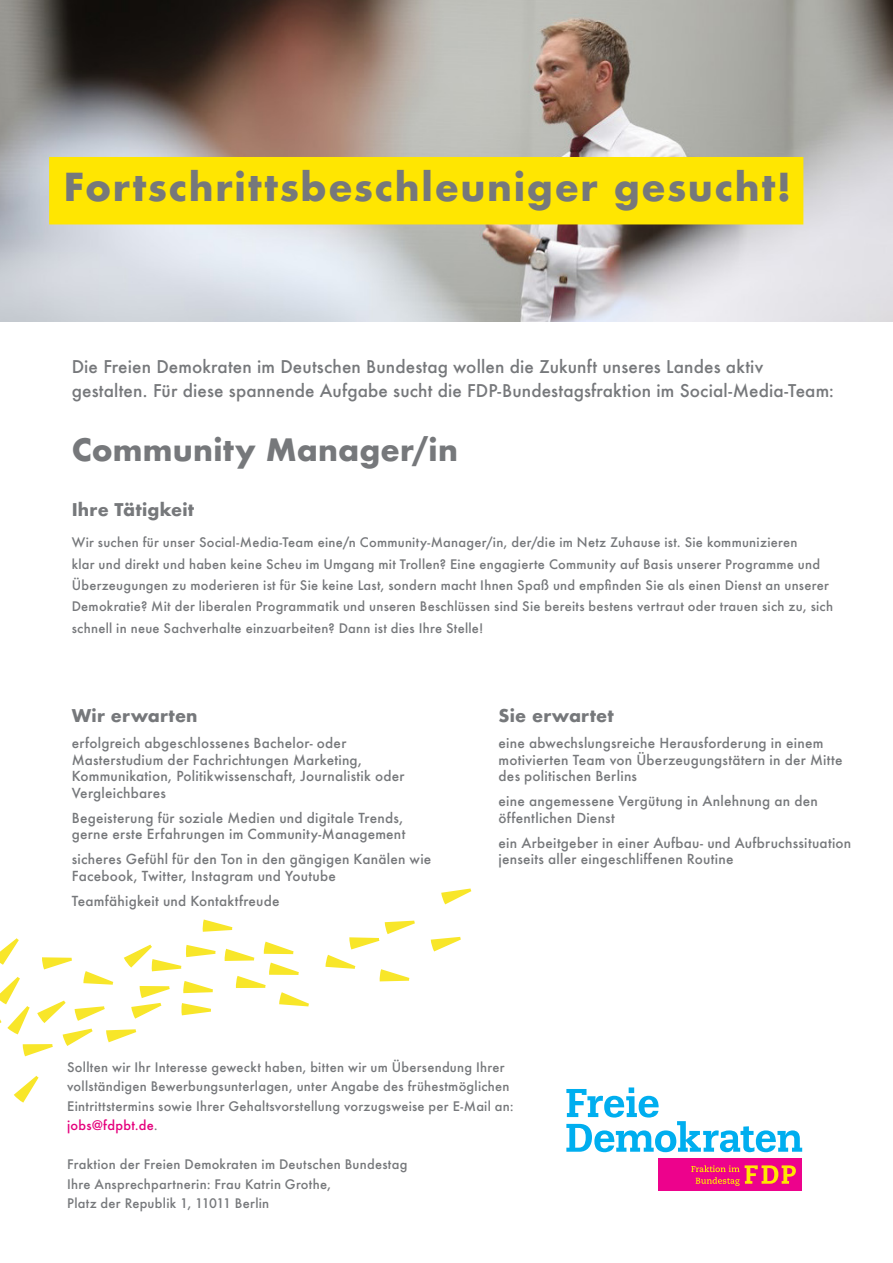
<style>
.page{position:relative;width:893px;height:1263px;background:#fff}
.page>*{position:absolute;margin:0;border:0;box-sizing:border-box;transform-origin:0 0}
.Absatzformat_2{font:700 37.5px "Futura";letter-spacing:.045em;color:#76787b}
.t1{font:700 30px "Futura";letter-spacing:.005em;color:#76787b}
.t2{font:500 17.1px/24.2px "Futura";letter-spacing:.005em;color:#76787b}
.t3{font:700 17.1px "Futura";letter-spacing:.015em;color:#76787b}
.Absatzformat_1{font:500 13.5px/16.5px "Futura";letter-spacing:.02em;color:#76787b}
.t4{font:500 12.9px/21.3px "Futura";letter-spacing:.02em;color:#76787b}
.s1{color:#e5007d}
</style>
<div class="page">
<svg style="left:379px;top:969px;width:30px;height:12px"></svg>
<svg style="left:202px;top:919px;width:30px;height:13px"></svg>
<svg style="left:14px;top:1076px;width:25px;height:26px"></svg>
<svg style="left:441px;top:888px;width:30px;height:16px"></svg>
<svg style="left:431px;top:937px;width:30px;height:14px"></svg>
<svg style="left:325px;top:955px;width:30px;height:14px"></svg>
<svg style="left:349px;top:937px;width:30px;height:12px"></svg>
<svg style="left:385px;top:921px;width:30px;height:13px"></svg>
<svg style="left:224px;top:942px;width:85px;height:64px"></svg>
<svg style="left:0;top:938px;width:216px;height:118px"></svg>
<img style="left:0;top:0;width:893px;height:321px">
<div style="left:49px;top:157px;width:754px;height:67px;background:#ffe601"></div>
<svg style="left:566px;top:1087px;width:236px;height:65px"></svg>
<div style="left:659px;top:1158px;width:143px;height:33px;background:#ed028c"></div>
<svg style="left:691px;top:1165px;width:105px;height:21px"></svg>
<p class="Absatzformat_2" style="left:63px;top:160px;width:729px">Fortschrittsbeschleuniger gesucht!</p>
<p class="t2" style="left:72px;top:354px;width:764px">Die Freien Demokraten im Deutschen Bundestag wollen die Zukunft unseres Landes aktiv gestalten. Für diese spannende Aufgabe sucht die FDP-Bundestagsfraktion im Social-Media-Team:</p>
<p class="t1" style="left:72px;top:428px;width:388px">Community Manager/in</p>
<p class="t3" style="left:72px;top:497px;width:124px">Ihre Tätigkeit</p>
<p class="t4" style="left:72px;top:531px;width:763px">Wir suchen für unser Social-Media-Team eine/n Community-Manager/in, der/die im Netz Zuhause ist. Sie kommunizieren<br>klar und direkt und haben keine Scheu im Umgang mit Trollen? Eine engagierte Community auf Basis unserer Programme und Überzeugungen zu moderieren ist für Sie keine Last, sondern macht Ihnen Spaß und empfinden Sie als einen Dienst an unserer Demokratie? Mit der liberalen Programmatik und unseren Beschlüssen sind Sie bereits bestens vertraut oder trauen sich zu, sich schnell in neue Sachverhalte einzuarbeiten? Dann ist dies Ihre Stelle!</p>
<p class="t3" style="left:72px;top:703px;width:127px">Wir erwarten</p>
<p class="t3" style="left:499px;top:703px;width:117px">Sie erwartet</p>
<p class="Absatzformat_1" style="left:72px;top:735px;width:334px">erfolgreich abgeschlossenes Bachelor- oder Masterstudium der Fachrichtungen Marketing, Kommunikation, Politikwissenschaft, Journalistik oder Vergleichbares</p>
<p class="Absatzformat_1" style="left:72px;top:809px;width:335px">Begeisterung für soziale Medien und digitale Trends, gerne erste Erfahrungen im Community-Management</p>
<p class="Absatzformat_1" style="left:72px;top:851px;width:361px">sicheres Gefühl für den Ton in den gängigen Kanälen wie<br>Facebook, Twitter, Instagram und Youtube</p>
<p class="Absatzformat_1" style="left:72px;top:892px;width:209px">Teamfähigkeit und Kontaktfreude</p>
<p class="Absatzformat_1" style="left:499px;top:735px;width:345px">eine abwechslungsreiche Herausforderung in einem motivierten Team von Überzeugungstätern in der Mitte des politischen Berlins</p>
<p class="Absatzformat_1" style="left:499px;top:793px;width:321px">eine angemessene Vergütung in Anlehnung an den öffentlichen Dienst</p>
<p class="Absatzformat_1" style="left:499px;top:834px;width:354px">ein Arbeitgeber in einer Aufbau- und Aufbruchssituation jenseits aller eingeschliffenen Routine</p>
<p class="t4" style="left:67px;top:1057px;width:448px;line-height:19.5px">Sollten wir Ihr Interesse geweckt haben, bitten wir um Übersendung Ihrer vollständigen Bewerbungsunterlagen, unter Angabe des frühestmöglichen Eintrittstermins sowie Ihrer Gehaltsvorstellung vorzugsweise per E-Mail an: <span class="s1">jobs@fdpbt.de</span>.</p>
<p class="t4" style="left:67px;top:1153px;width:342px">Fraktion der Freien Demokraten im Deutschen Bundestag</p>
<p class="t4" style="left:67px;top:1173px;width:265px">Ihre Ansprechpartnerin: Frau Katrin Grothe,</p>
<p class="t4" style="left:67px;top:1192px;width:204px">Platz der Republik 1, 11011 Berlin</p>
</div>
